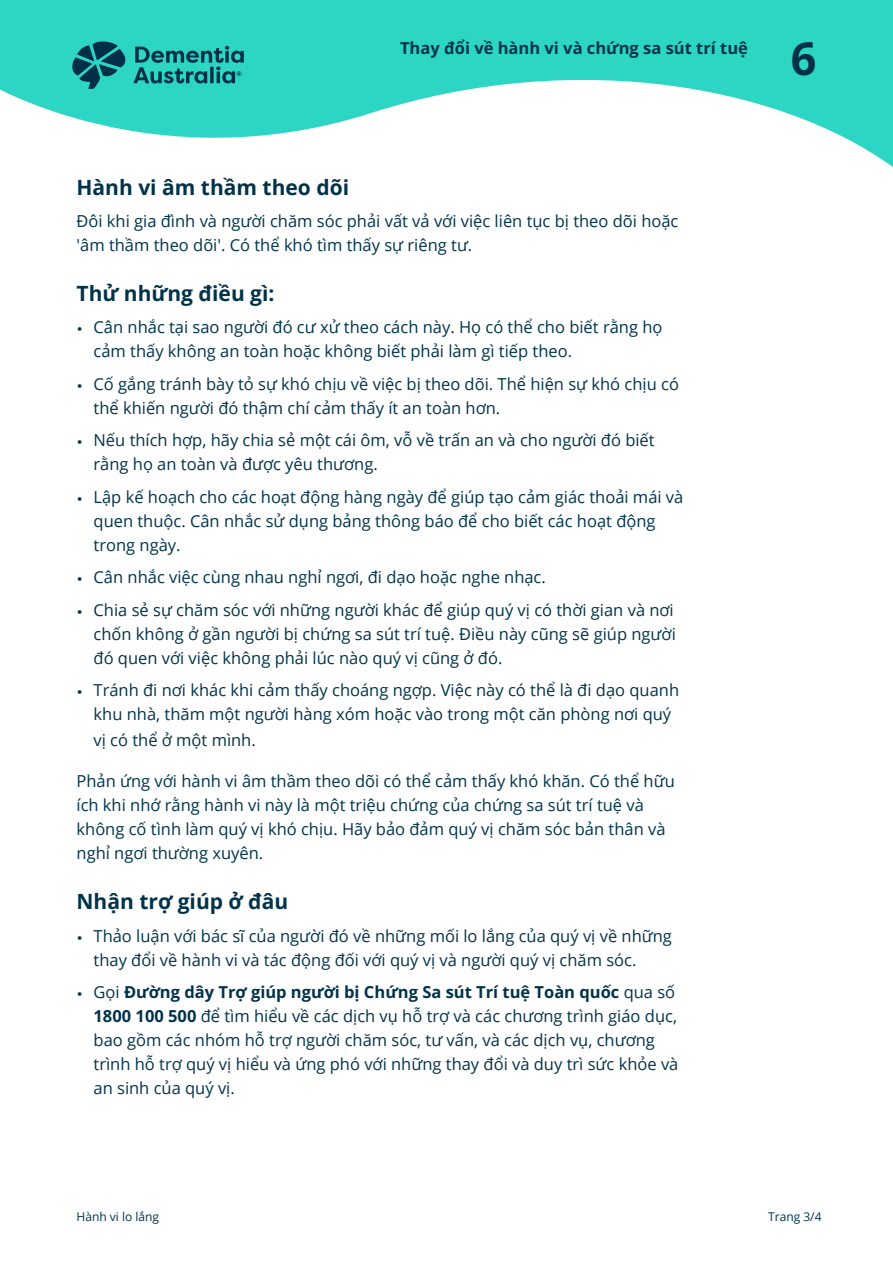
<style>
.page{position:relative;width:893px;height:1263px;background:#fff}
.page>*{position:absolute;margin:0;border:0;box-sizing:border-box;transform-origin:0 0}
.t1{font:700 45px "Open Sans";color:#00334a}
.t2{font:700 21px "Open Sans";color:#00334a}
.t3{font:16.5px/24px "Open Sans";color:#00334a}
.t4{font:700 16.5px "Open Sans";color:#00334a}
.t5{font:12px "Open Sans";color:#00334a}
.s1{font-family:"Filson Pro"}
.s2{font-weight:700}
</style>
<div class="page">
<svg style="left:0;top:0;width:893px;height:167px;fill:#2cd5c4"></svg>
<svg style="left:72px;top:41px;width:172px;height:48px;background:#1d9d9a"></svg>
<p class="t4" style="left:400px;top:37px;width:349px">Thay đổi về hành vi và chứng sa sút trí tuệ</p>
<h1 class="t1" style="left:791px;top:27px;width:27px">6</h1>
<p class="t2" style="left:77px;top:172px;width:274px">Hành vi âm thầm theo dõi</p>
<p class="t3" style="left:77px;top:209px;width:603px">Đôi khi gia đình và người chăm sóc phải vất vả với việc liên tục bị theo dõi hoặc 'âm thầm theo dõi'. Có thể khó tìm thấy sự riêng tư.</p>
<p class="t2" style="left:77px;top:278px;width:200px">Thử những điều gì:</p>
<p class="t3" style="left:94px;top:315px;width:570px;text-indent:-17px"><span class="s1">•</span> Cân nhắc tại sao người đó cư xử theo cách này. Họ có thể cho biết rằng họ cảm thấy không an toàn hoặc không biết phải làm gì tiếp theo.</p>
<p class="t3" style="left:94px;top:371px;width:587px;text-indent:-17px"><span class="s1">•</span> Cố gắng tránh bày tỏ sự khó chịu về việc bị theo dõi. Thể hiện sự khó chịu có thể khiến người đó thậm chí cảm thấy ít an toàn hơn.</p>
<p class="t3" style="left:94px;top:428px;width:563px;text-indent:-17px"><span class="s1">•</span> Nếu thích hợp, hãy chia sẻ một cái ôm, vỗ về trấn an và cho người đó biết rằng họ an toàn và được yêu thương.</p>
<p class="t3" style="left:94px;top:484px;width:591px;text-indent:-17px"><span class="s1">•</span> Lập kế hoạch cho các hoạt động hàng ngày để giúp tạo cảm giác thoải mái và quen thuộc. Cân nhắc sử dụng bảng thông báo để cho biết các hoạt động trong ngày.</p>
<p class="t3" style="left:77px;top:565px;width:471px"><span class="s1">•</span> Cân nhắc việc cùng nhau nghỉ ngơi, đi dạo hoặc nghe nhạc.</p>
<p class="t3" style="left:94px;top:597px;width:584px;text-indent:-17px"><span class="s1">•</span> Chia sẻ sự chăm sóc với những người khác để giúp quý vị có thời gian và nơi chốn không ở gần người bị chứng sa sút trí tuệ. Điều này cũng sẽ giúp người đó quen với việc không phải lúc nào quý vị cũng ở đó.</p>
<p class="t3" style="left:94px;top:677px;width:587px;line-height:24.6px;text-indent:-17px"><span class="s1">•</span> Tránh đi nơi khác khi cảm thấy choáng ngợp. Việc này có thể là đi dạo quanh khu nhà, thăm một người hàng xóm hoặc vào trong một căn phòng nơi quý vị có thể ở một mình.</p>
<p class="t3" style="left:77px;top:768px;width:600px">Phản ứng với hành vi âm thầm theo dõi có thể cảm thấy khó khăn. Có thể hữu ích khi nhớ rằng hành vi này là một triệu chứng của chứng sa sút trí tuệ và không cố tình làm quý vị khó chịu. Hãy bảo đảm quý vị chăm sóc bản thân và nghỉ ngơi thường xuyên.</p>
<p class="t2" style="left:77px;top:887px;width:213px">Nhận trợ giúp ở đâu</p>
<p class="t3" style="left:94px;top:923px;width:580px;text-indent:-17px"><span class="s1">•</span> Thảo luận với bác sĩ của người đó về những mối lo lắng của quý vị về những thay đổi về hành vi và tác động đối với quý vị và người quý vị chăm sóc.</p>
<p class="t3" style="left:94px;top:980px;width:586px;text-indent:-17px"><span class="s1">•</span> Gọi <span class="s2">Đường dây Trợ giúp người bị Chứng Sa sút Trí tuệ Toàn quốc</span> qua số <span class="s2">1800 100 500</span> để tìm hiểu về các dịch vụ hỗ trợ và các chương trình giáo dục, bao gồm các nhóm hỗ trợ người chăm sóc, tư vấn, và các dịch vụ, chương trình hỗ trợ quý vị hiểu và ứng phó với những thay đổi và duy trì sức khỏe và an sinh của quý vị.</p>
<p class="t5" style="left:77px;top:1209px;width:84px">Hành vi lo lắng</p>
<p class="t5" style="left:768px;top:1209px;width:55px">Trang 3/4</p>
</div>
